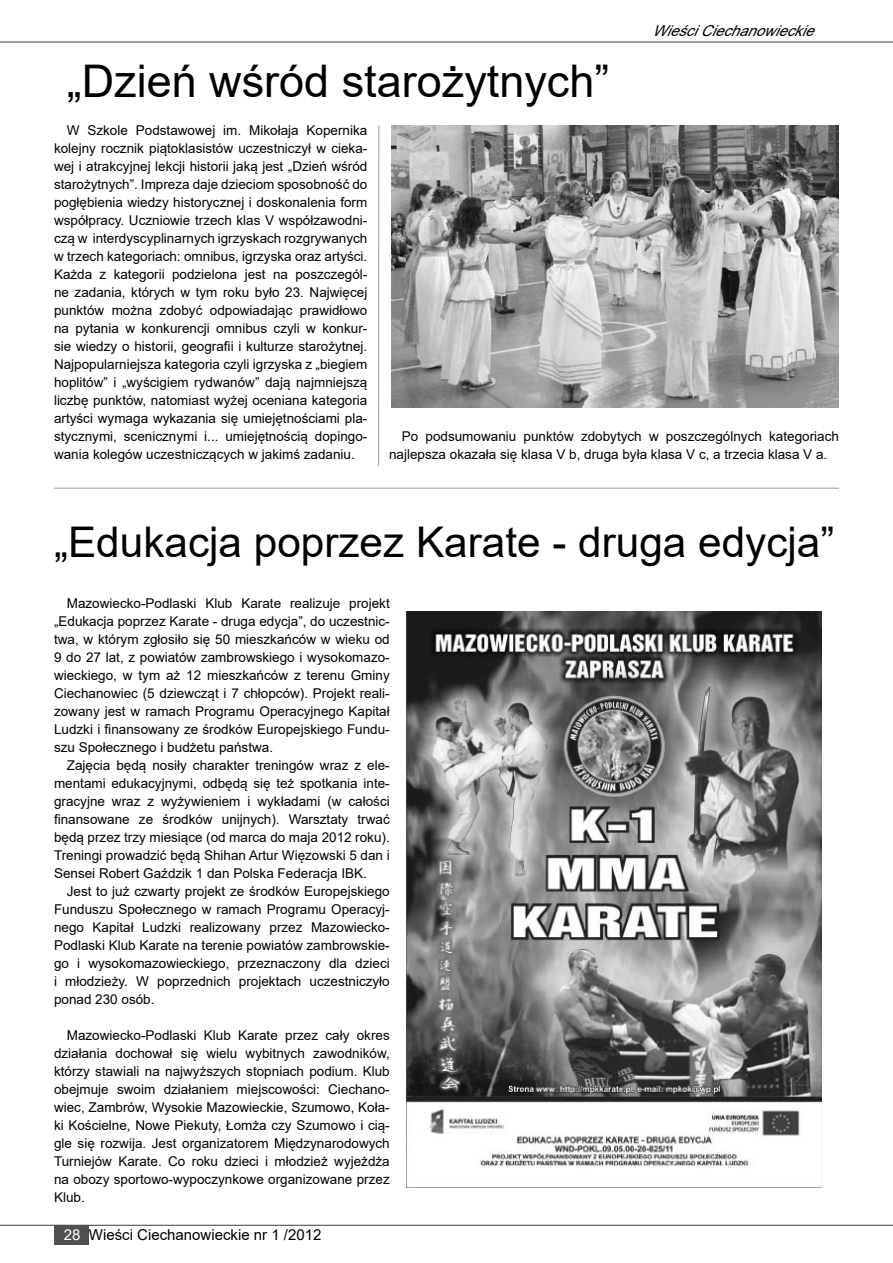
<style>
.page{position:relative;width:893px;height:1263px;background:#fff}
.page>*{position:absolute;margin:0;border:0;box-sizing:border-box;transform-origin:0 0}
.t1{font:45px "Arial";color:#000}
.t2{font:42.3px "Arial";color:#000}
.t3{font:15px "Arial";color:#000}
.t4{font:italic 15px "Arial";color:#000}
.t5{font:13.5px/18px "Arial";color:#000;text-align:justify}
.s1{color:#fff}
</style>
<div class="page">
<hr style="left:54px;top:488px;width:785px;height:1px;background:#94989b">
<hr style="left:378px;top:125px;width:1px;height:341px;background:#94989b">
<div style="left:54px;top:1226px;width:34px;height:19px;background:#515151"></div>
<hr style="left:0;top:1225px;width:893px;height:1px;background:#515151">
<hr style="left:0;top:41px;width:893px;height:2px;background:#515151">
<img style="left:391px;top:125px;width:448px;height:282px">
<img style="left:406px;top:611px;width:416px;height:576px">
<h1 class="t1" style="left:67px;top:50px;width:544px">„Dzień wśród starożytnych”</h1>
<p class="t4" style="left:652px;top:21px;width:172px">WieściCiechanowieckie</p>
<p class="t5" style="left:54px;top:121px;width:315px;text-indent:13px">W Szkole Podstawowej im. Mikołaja Kopernika kolejny rocznik piątoklasistów uczestniczył w cieka&shy;wej i atrakcyjnej lekcji historii jaką jest „Dzień wśród starożytnych”. Impreza daje dzieciom sposobność do pogłębienia wiedzy historycznej i doskonalenia form współpracy. Uczniowie trzech klas V współzawodni&shy;czą w interdyscyplinarnych igrzyskach rozgrywanych w trzech kategoriach: omnibus, igrzyska oraz artyści.<br>Każda z kategorii podzielona jest na poszczegól&shy;ne zadania, których w tym roku było 23. Najwięcej punktów można zdobyć odpowiadając prawidłowo na pytania w konkurencji omnibus czyli w konkur&shy;sie wiedzy o historii, geografii i kulturze starożytnej.<br>Najpopularniejsza kategoria czyli igrzyska z „biegiem hoplitów” i „wyścigiem rydwanów” dają najmniejszą liczbę punktów, natomiast wyżej oceniana kategoria artyści wymaga wykazania się umiejętnościami pla&shy;stycznymi, scenicznymi i... umiejętnością dopingo&shy;wania kolegów uczestniczących w jakimś zadaniu.</p>
<p class="t5" style="left:389px;top:428px;width:451px;text-indent:13px">Po podsumowaniu punktów zdobytych w poszczególnych kategoriach najlepsza okazała się klasa V b, druga była klasa V c, a trzecia klasa V a.</p>
<h2 class="t2" style="left:54px;top:512px;width:782px">„Edukacja poprzez Karate - druga edycja”</h2>
<p class="t5" style="left:54px;top:594px;width:337px;text-indent:13px">Mazowiecko-Podlaski Klub Karate realizuje projekt „Edukacja poprzez Karate - druga edycja”, do uczestnic&shy;twa, w którym zgłosiło się 50 mieszkańców w wieku od 9 do 27 lat, z powiatów zambrowskiego i wysokomazo&shy;wieckiego, w tym aż 12 mieszkańców z terenu Gminy Ciechanowiec (5 dziewcząt i 7 chłopców). Projekt reali&shy;zowany jest w ramach Programu Operacyjnego Kapitał Ludzki i finansowany ze środków Europejskiego Fundu&shy;szu Społecznego i budżetu państwa.</p>
<p class="t5" style="left:54px;top:756px;width:337px;text-indent:13px">Zajęcia będą nosiły charakter treningów wraz z ele&shy;mentami edukacyjnymi, odbędą się też spotkania inte&shy;gracyjne wraz z wyżywieniem i wykładami (w całości finansowane ze środków unijnych). Warsztaty trwać będą przez trzy miesiące (od marca do maja 2012 roku).<br>Treningi prowadzić będą Shihan Artur Więzowski 5 dan i Sensei Robert Gaździk 1 dan Polska Federacja IBK.</p>
<p class="t5" style="left:54px;top:882px;width:337px;text-indent:13px">Jest to już czwarty projekt ze środków Europejskiego Funduszu Społecznego w ramach Programu Operacyj&shy;nego Kapitał Ludzki realizowany przez Mazowiecko-Podlaski Klub Karate na terenie powiatów zambrowskie&shy;go i wysokomazowieckiego, przeznaczony dla dzieci i młodzieży. W poprzednich projektach uczestniczyło ponad 230 osób.</p>
<p class="t5" style="left:54px;top:1026px;width:337px;text-indent:13px">Mazowiecko-Podlaski Klub Karate przez cały okres działania dochował się wielu wybitnych zawodników, którzy stawiali na najwyższych stopniach podium. Klub obejmuje swoim działaniem miejscowości: Ciechano&shy;wiec, Zambrów, Wysokie Mazowieckie, Szumowo, Koła&shy;ki Kościelne, Nowe Piekuty, Łomża czy Szumowo i cią&shy;gle się rozwija. Jest organizatorem Międzynarodowych Turniejów Karate. Co roku dzieci i młodzież wyjeżdża na obozy sportowo-wypoczynkowe organizowane przez Klub.</p>
<p class="t3" style="left:64px;top:1225px;width:259px"><span class="s1">28</span> Wieści Ciechanowieckie nr 1 /2012</p>
</div>
